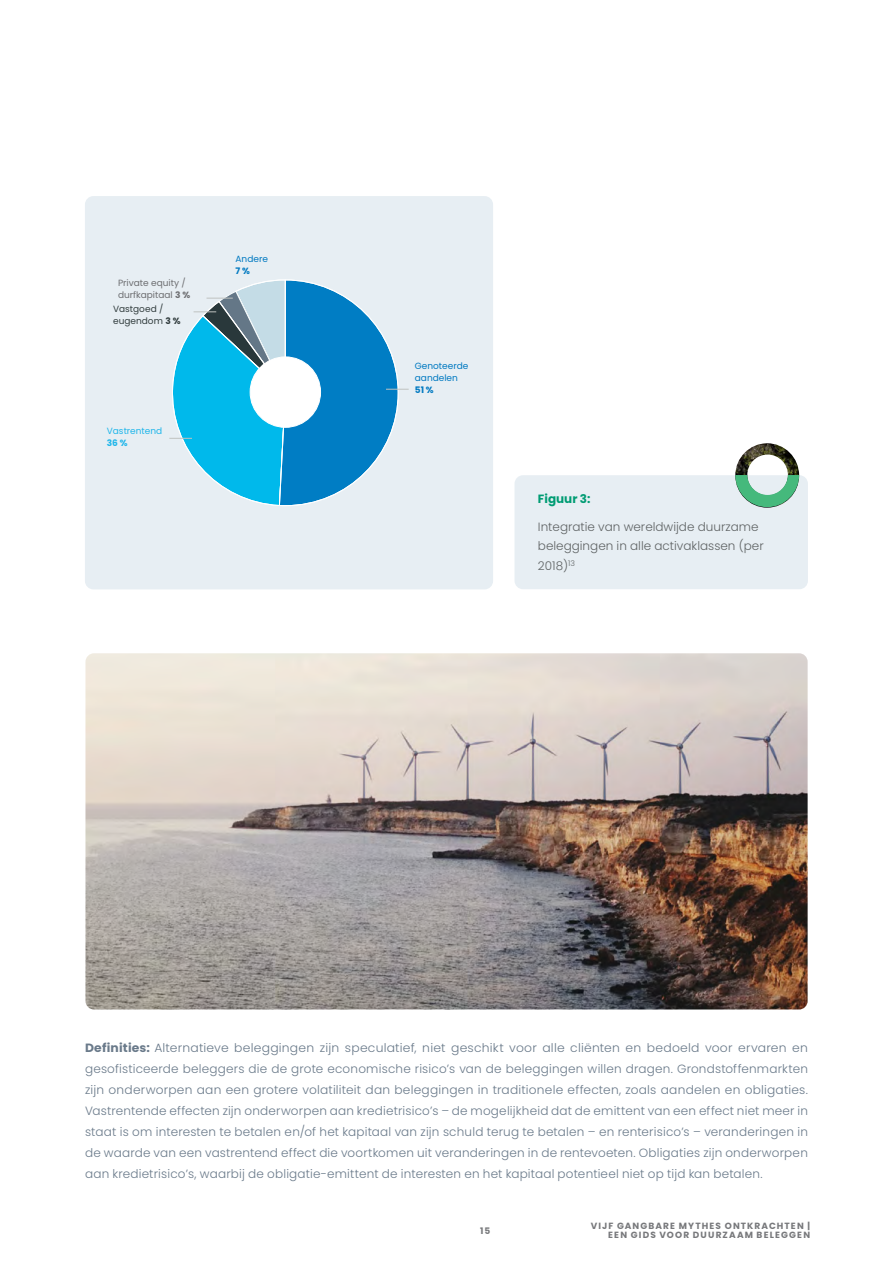
<style>
.page{position:relative;width:893px;height:1263px;background:#fff}
.page>*{position:absolute;margin:0;border:0;box-sizing:border-box;transform-origin:0 0}
.t1{font:300 12px/21px "Poppins";letter-spacing:.015em;color:#6a7a8a;text-align:justify}
.t2{font:300 12px/19.5px "Poppins";color:#5f6364}
.t3{font:700 12px "Poppins";color:#009c73}
.t4{font:700 9px/9px "Poppins";letter-spacing:.125em;color:#77787b;text-align:right}
.t5{font:9px/12px "Poppins";color:#6d6e71}
.t6{font:9px/12px "Poppins";color:#0079c1}
.t7{font:9px/12px "Poppins";color:#323d3e}
.t8{font:9px "Poppins";color:#20b6ea}
.t9{font:700 9px "Poppins";color:#0079c1}
.t10{font:700 9px "Poppins";color:#20b6ea}
.s1{font-weight:700}
</style>
<div class="page">
<div style="left:514px;top:475px;width:294px;height:114px;background:#e7eef3;border-radius:9px"></div>
<div style="left:85px;top:196px;width:408px;height:393px;background:#e7eef3;border-radius:9px"></div>
<svg style="left:169px;top:279px;width:240px;height:227px"></svg>
<svg style="left:735px;top:443px;width:64px;height:65px"></svg>
<img style="left:85px;top:653px;width:723px;height:356px">
<p class="t5" style="left:118px;top:277px;width:74px">Private equity / durfkapitaal <span class="s1">3 %</span></p>
<p class="t7" style="left:113px;top:303px;width:69px">Vastgoed / eugendom <span class="s1">3 %</span></p>
<p class="t8" style="left:107px;top:425px;width:57px">Vastrentend</p>
<p class="t10" style="left:107px;top:437px;width:22px">36%</p>
<p class="t6" style="left:236px;top:253px;width:34px">Andere</p>
<p class="t9" style="left:236px;top:266px;width:16px">7 %</p>
<p class="t6" style="left:415px;top:359px;width:55px">Genoteerde aandelen</p>
<p class="t9" style="left:415px;top:384px;width:20px">51 %</p>
<p class="t3" style="left:538px;top:492px;width:54px">Figuur 3:</p>
<p class="t2" style="left:538px;top:517px;width:227px">Integratie van wereldwijde duurzame beleggingen in alle activaklassen (per<br>2018)<sup>13</sup></p>
<p class="t1" style="left:85px;top:1037px;width:724px"><span class="s1">Definities:</span> Alternatieve beleggingen zijn speculatief, niet geschikt voor alle cliënten en bedoeld voor ervaren en gesofisticeerde beleggers die de grote economische risico’s van de beleggingen willen dragen. Grondstoffenmarkten zijn onderworpen aan een grotere volatiliteit dan beleggingen in traditionele effecten, zoals aandelen en obligaties.<br>Vastrentende effecten zijn onderworpen aan kredietrisico’s – de mogelijkheid dat de emittent van een effect niet meer in staat is om interesten te betalen en/of het kapitaal van zijn schuld terug te betalen – en renterisico’s – veranderingen in de waarde van een vastrentend effect die voortkomen uit veranderingen in de rentevoeten. Obligaties zijn onderworpen aan kredietrisico’s, waarbij de obligatie-emittent de interesten en het kapitaal potentieel niet op tijd kan betalen.</p>
<p class="t4" style="left:480px;top:1226px;width:12px">15</p>
<p class="t4" style="left:591px;top:1221px;width:221px">VIJF GANGBARE MYTHES ONTKRACHTEN |<br>EEN GIDS VOOR DUURZAAM BELEGGEN</p>
</div>
